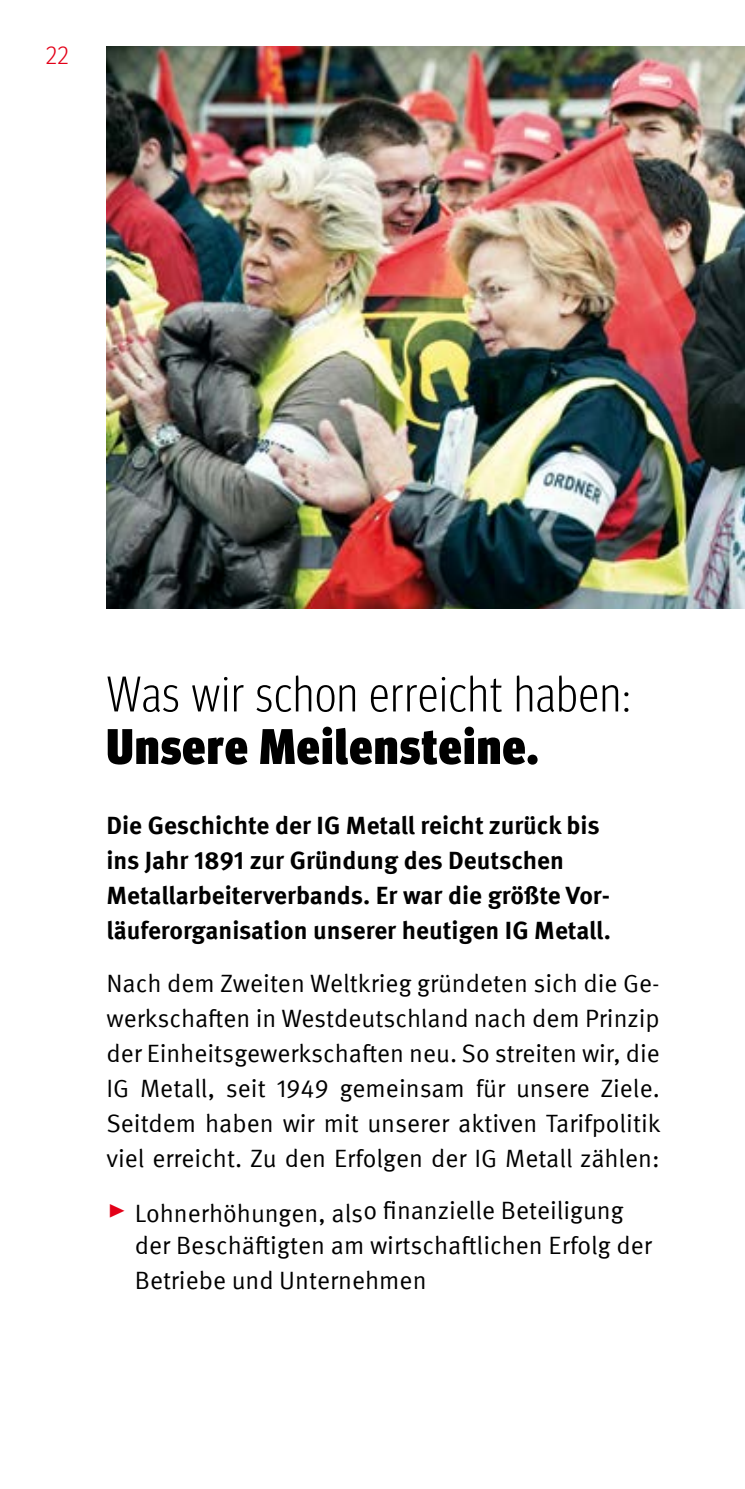
<style>
.page{position:relative;width:745px;height:1489px;background:#fff}
.page>*{position:absolute;margin:0;border:0;box-sizing:border-box;transform-origin:0 0}
.t1{font:300 condensed 50px/52.5px "Meta Head IGM";letter-spacing:.03em;color:#000}
.Sprache{font:25px/35px "Meta IGM";color:#000;text-align:justify}
.Vorspann{font:700 25px/35px "Meta IGM";color:#000}
.t2{font:300 condensed 25px "Meta Head IGM";color:#e30018}
.s1{font-weight:900}
.s2{font-size:37.5px;color:#e30018}
</style>
<div class="page">
<img style="left:106px;top:46px;width:638px;height:563px">
<p class="t2" style="left:46px;top:37px;width:24px">22</p>
<h2 class="t1" style="left:106px;top:664px;width:525px">Was wir schon erreicht haben:<br><span class="s1">Unsere Meilensteine.</span></h2>
<p class="Vorspann" style="left:106px;top:806px;width:505px">Die Geschichte der IG Metall reicht zurück bis ins Jahr 1891 zur Gründung des Deutschen Metallarbeiterverbands. Er war die größte Vor&shy;läuferorganisation unserer heutigen IG Metall.</p>
<p class="Sprache" style="left:106px;top:963px;width:555px">Nach dem Zweiten Weltkrieg gründeten sich die Ge&shy;werkschaften in Westdeutschland nach dem Prinzip der Einheitsgewerkschaften neu. So streiten wir, die IG Metall, seit 1949 gemeinsam für unsere Ziele.<br>Seitdem haben wir mit unserer aktiven Tarifpolitik viel erreicht. Zu den Erfolgen der IG Metall zählen:</p>
<p class="Sprache" style="left:135px;top:1191px;width:518px;text-align:left;text-indent:-28px"><span class="s2">▸</span> Lohnerhöhungen, also finanzielle Beteiligung der Beschäftigten am wirtschaftlichen Erfolg der<br>Betriebe und Unternehmen</p>
</div>
